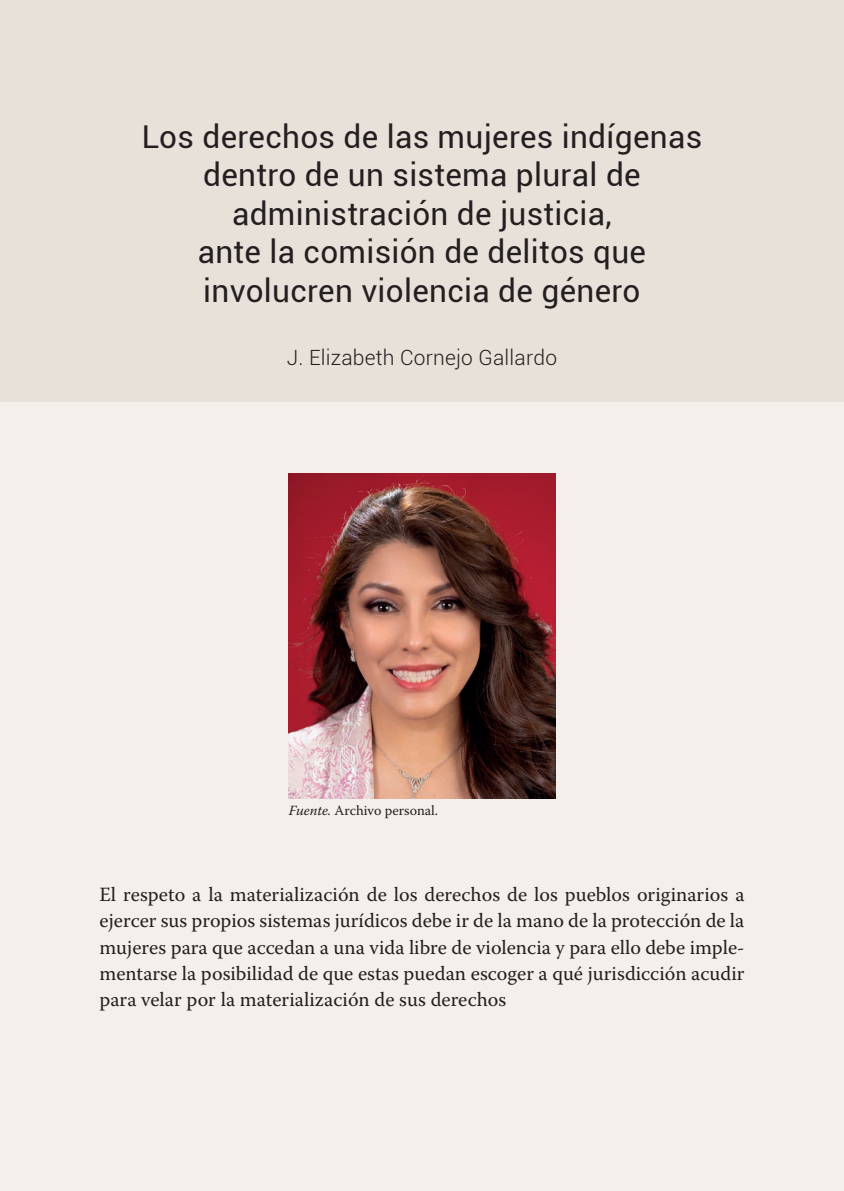
<style>
.page{position:relative;width:844px;height:1191px;background:#fff}
.page>*{position:absolute;margin:0;border:0;box-sizing:border-box;transform-origin:0 0}
.t1{font:31.5px/38.5px "Roboto";letter-spacing:.01em;color:#231f20;text-align:center}
.t2{font:300 21px "Roboto";letter-spacing:.01em;color:#231f20}
.t3{font:20.12px/26.2px "Warnock Pro";color:#231f20;text-align:justify}
.t4{font:14px "Warnock Pro";color:#231f20}
.s1{font-style:italic}
</style>
<div class="page">
<div style="left:0;top:0;width:843px;height:1191px;background:#f3efea"></div>
<div style="left:0;top:0;width:843px;height:402px;background:#e8e1d9"></div>
<img style="left:289px;top:474px;width:266px;height:324px">
<h1 class="t1" style="left:142px;top:116px;width:562px">Los derechos de las mujeres indígenas dentro de un sistema plural de administración de justicia,<br>ante la comisión de delitos que involucren violencia de género</h1>
<p class="t2" style="left:287px;top:342px;width:271px">J. Elizabeth Cornejo Gallardo</p>
<p class="t4" style="left:289px;top:802px;width:151px"><span class="s1">Fuente.</span> Archivo personal.</p>
<p class="t3" style="left:99px;top:881px;width:646px">El respeto a la materialización de los derechos de los pueblos originarios a ejercer sus propios sistemas jurídicos debe ir de la mano de la protección de la mujeres para que accedan a una vida libre de violencia y para ello debe imple&shy;mentarse la posibilidad de que estas puedan escoger a qué jurisdicción acudir para velar por la materialización de sus derechos</p>
</div>
